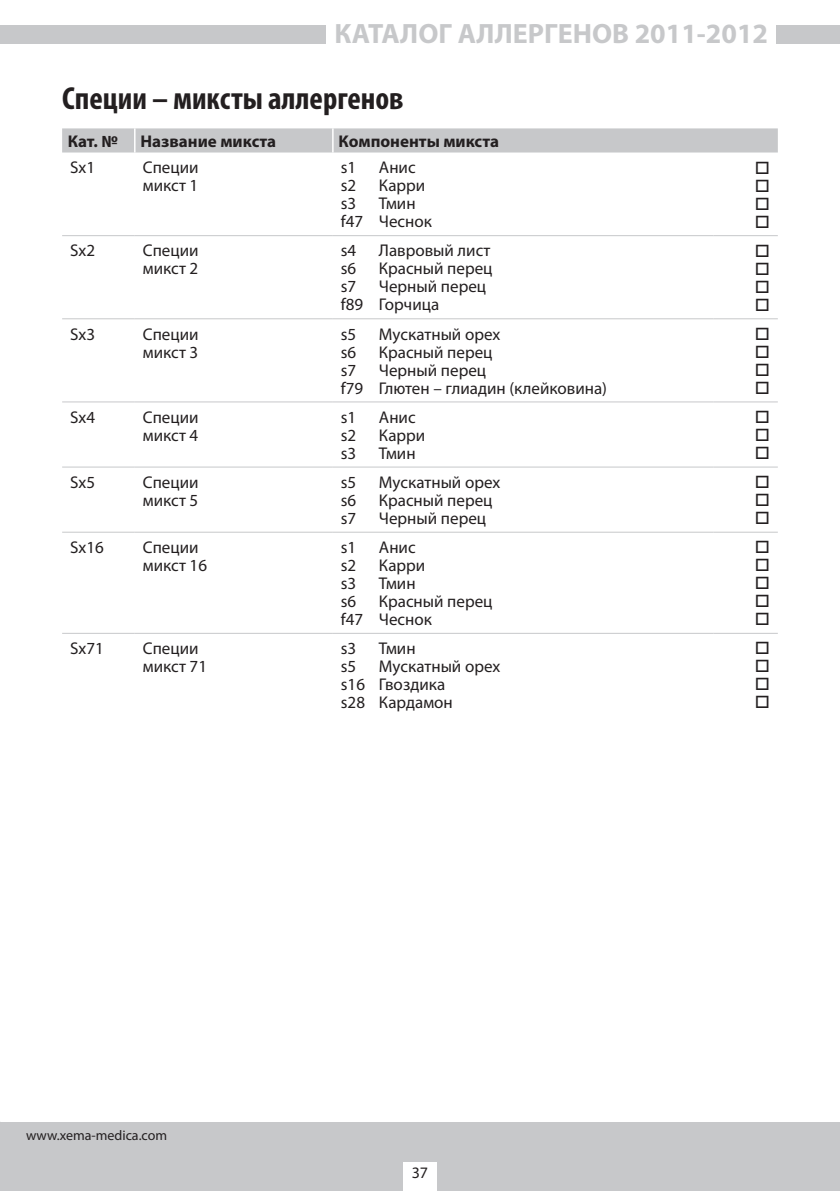
<style>
.page{position:relative;width:840px;height:1191px;background:#fff}
.page>*{position:absolute;margin:0;border:0;box-sizing:border-box;transform-origin:0 0}
.заголовок{font:700 condensed 32px "Myriad Pro";color:#231f20}
.t1{font:700 28px "Myriad Pro";color:#c7c8ca}
.текст_в_таблицах{font:17px/18px "Myriad Pro";color:#231f20}
.шапка_таблицы{font:700 17px "Myriad Pro";color:#231f20}
.t2{font:16px "Myriad Pro";color:#231f20}
.t3{font:14px "Myriad Pro";color:#231f20}
</style>
<div class="page">
<div style="left:0;top:1121px;width:839px;height:70px;background:#c7c8ca"></div>
<div style="left:0;top:25px;width:325px;height:18px;background:#c7c8ca"></div>
<div style="left:776px;top:25px;width:63px;height:18px;background:#c7c8ca"></div>
<div style="left:403px;top:1162px;width:34px;height:29px;background:#fff"></div>
<hr style="left:62px;top:235px;width:73px;height:1px;background:#c7c8ca">
<hr style="left:135px;top:235px;width:198px;height:1px;background:#c7c8ca">
<hr style="left:333px;top:235px;width:380px;height:1px;background:#c7c8ca">
<hr style="left:713px;top:235px;width:64px;height:1px;background:#c7c8ca">
<hr style="left:62px;top:318px;width:73px;height:1px;background:#c7c8ca">
<hr style="left:135px;top:318px;width:198px;height:1px;background:#c7c8ca">
<hr style="left:333px;top:318px;width:380px;height:1px;background:#c7c8ca">
<hr style="left:713px;top:318px;width:64px;height:1px;background:#c7c8ca">
<hr style="left:62px;top:401px;width:73px;height:1px;background:#c7c8ca">
<hr style="left:135px;top:401px;width:198px;height:1px;background:#c7c8ca">
<hr style="left:333px;top:401px;width:380px;height:1px;background:#c7c8ca">
<hr style="left:713px;top:401px;width:64px;height:1px;background:#c7c8ca">
<hr style="left:62px;top:466px;width:73px;height:1px;background:#c7c8ca">
<hr style="left:135px;top:466px;width:198px;height:1px;background:#c7c8ca">
<hr style="left:333px;top:466px;width:380px;height:1px;background:#c7c8ca">
<hr style="left:713px;top:466px;width:64px;height:1px;background:#c7c8ca">
<hr style="left:62px;top:532px;width:73px;height:1px;background:#c7c8ca">
<hr style="left:135px;top:532px;width:198px;height:1px;background:#c7c8ca">
<hr style="left:333px;top:532px;width:380px;height:1px;background:#c7c8ca">
<hr style="left:713px;top:532px;width:64px;height:1px;background:#c7c8ca">
<hr style="left:62px;top:633px;width:73px;height:1px;background:#c7c8ca">
<hr style="left:135px;top:633px;width:198px;height:1px;background:#c7c8ca">
<hr style="left:333px;top:633px;width:380px;height:1px;background:#c7c8ca">
<hr style="left:713px;top:633px;width:64px;height:1px;background:#c7c8ca">
<div style="left:62px;top:128px;width:715px;height:24px;background:#c7c8ca"></div>
<h2 class="t1" style="left:334px;top:16px;width:435px">КАТАЛОГ АЛЛЕРГЕНОВ 2011-2012</h2>
<p class="заголовок" style="left:62px;top:78px;width:343px">Специи – миксты аллергенов</p>
<p class="шапка_таблицы" style="left:68px;top:130px;width:52px">Кат. №</p>
<p class="шапка_таблицы" style="left:140px;top:130px;width:137px">Название микста</p>
<p class="шапка_таблицы" style="left:338px;top:130px;width:162px">Компоненты микста</p>
<p class="текст_в_таблицах" style="left:70px;top:158px;width:26px">Sx1</p>
<p class="текст_в_таблицах" style="left:143px;top:158px;width:57px">Специи</p>
<p class="текст_в_таблицах" style="left:143px;top:176px;width:57px">микст 1</p>
<p class="текст_в_таблицах" style="left:341px;top:158px;width:17px">s1</p>
<p class="текст_в_таблицах" style="left:378px;top:158px;width:38px">Анис</p>
<p class="текст_в_таблицах" style="left:341px;top:176px;width:17px">s2</p>
<p class="текст_в_таблицах" style="left:378px;top:176px;width:48px">Карри</p>
<p class="текст_в_таблицах" style="left:341px;top:194px;width:17px">s3</p>
<p class="текст_в_таблицах" style="left:378px;top:194px;width:38px">Тмин</p>
<p class="текст_в_таблицах" style="left:341px;top:212px;width:93px">f47 Чеснок</p>
<p class="текст_в_таблицах" style="left:70px;top:241px;width:26px">Sx2</p>
<p class="текст_в_таблицах" style="left:143px;top:241px;width:57px">Специи</p>
<p class="текст_в_таблицах" style="left:143px;top:259px;width:57px">микст 2</p>
<p class="текст_в_таблицах" style="left:341px;top:241px;width:17px">s4</p>
<p class="текст_в_таблицах" style="left:378px;top:241px;width:113px">Лавровый лист</p>
<p class="текст_в_таблицах" style="left:341px;top:259px;width:17px">s6</p>
<p class="текст_в_таблицах" style="left:378px;top:259px;width:115px">Красный перец</p>
<p class="текст_в_таблицах" style="left:341px;top:277px;width:17px">s7</p>
<p class="текст_в_таблицах" style="left:378px;top:277px;width:109px">Черный перец</p>
<p class="текст_в_таблицах" style="left:341px;top:295px;width:100px">f89 Горчица</p>
<p class="текст_в_таблицах" style="left:70px;top:324px;width:26px">Sx3</p>
<p class="текст_в_таблицах" style="left:143px;top:324px;width:57px">Специи</p>
<p class="текст_в_таблицах" style="left:143px;top:342px;width:57px">микст 3</p>
<p class="текст_в_таблицах" style="left:341px;top:324px;width:17px">s5</p>
<p class="текст_в_таблицах" style="left:378px;top:324px;width:123px">Мускатный орех</p>
<p class="текст_в_таблицах" style="left:341px;top:342px;width:17px">s6</p>
<p class="текст_в_таблицах" style="left:378px;top:342px;width:115px">Красный перец</p>
<p class="текст_в_таблицах" style="left:341px;top:360px;width:17px">s7</p>
<p class="текст_в_таблицах" style="left:378px;top:360px;width:109px">Черный перец</p>
<p class="текст_в_таблицах" style="left:341px;top:378px;width:267px">f79 Глютен – глиадин (клейковина)</p>
<p class="текст_в_таблицах" style="left:70px;top:408px;width:26px">Sx4</p>
<p class="текст_в_таблицах" style="left:143px;top:408px;width:57px">Специи</p>
<p class="текст_в_таблицах" style="left:143px;top:426px;width:57px">микст 4</p>
<p class="текст_в_таблицах" style="left:341px;top:408px;width:17px">s1</p>
<p class="текст_в_таблицах" style="left:378px;top:408px;width:38px">Анис</p>
<p class="текст_в_таблицах" style="left:341px;top:426px;width:17px">s2</p>
<p class="текст_в_таблицах" style="left:378px;top:426px;width:48px">Карри</p>
<p class="текст_в_таблицах" style="left:341px;top:444px;width:17px">s3</p>
<p class="текст_в_таблицах" style="left:378px;top:444px;width:38px">Тмин</p>
<p class="текст_в_таблицах" style="left:70px;top:473px;width:26px">Sx5</p>
<p class="текст_в_таблицах" style="left:143px;top:473px;width:57px">Специи</p>
<p class="текст_в_таблицах" style="left:143px;top:491px;width:57px">микст 5</p>
<p class="текст_в_таблицах" style="left:341px;top:473px;width:17px">s5</p>
<p class="текст_в_таблицах" style="left:378px;top:473px;width:123px">Мускатный орех</p>
<p class="текст_в_таблицах" style="left:341px;top:491px;width:17px">s6</p>
<p class="текст_в_таблицах" style="left:378px;top:491px;width:115px">Красный перец</p>
<p class="текст_в_таблицах" style="left:341px;top:509px;width:17px">s7</p>
<p class="текст_в_таблицах" style="left:378px;top:509px;width:109px">Черный перец</p>
<p class="текст_в_таблицах" style="left:70px;top:538px;width:35px">Sx16</p>
<p class="текст_в_таблицах" style="left:143px;top:538px;width:66px">Специи микст 16</p>
<p class="текст_в_таблицах" style="left:341px;top:538px;width:17px">s1</p>
<p class="текст_в_таблицах" style="left:378px;top:538px;width:38px">Анис</p>
<p class="текст_в_таблицах" style="left:341px;top:556px;width:17px">s2</p>
<p class="текст_в_таблицах" style="left:378px;top:556px;width:48px">Карри</p>
<p class="текст_в_таблицах" style="left:341px;top:574px;width:17px">s3</p>
<p class="текст_в_таблицах" style="left:378px;top:574px;width:38px">Тмин</p>
<p class="текст_в_таблицах" style="left:341px;top:592px;width:17px">s6</p>
<p class="текст_в_таблицах" style="left:378px;top:592px;width:115px">Красный перец</p>
<p class="текст_в_таблицах" style="left:341px;top:610px;width:93px">f47 Чеснок</p>
<p class="текст_в_таблицах" style="left:70px;top:639px;width:35px">Sx71</p>
<p class="текст_в_таблицах" style="left:143px;top:639px;width:57px">Специи</p>
<p class="текст_в_таблицах" style="left:143px;top:657px;width:66px">микст 71</p>
<p class="текст_в_таблицах" style="left:341px;top:639px;width:17px">s3</p>
<p class="текст_в_таблицах" style="left:378px;top:639px;width:38px">Тмин</p>
<p class="текст_в_таблицах" style="left:341px;top:657px;width:17px">s5</p>
<p class="текст_в_таблицах" style="left:378px;top:657px;width:123px">Мускатный орех</p>
<p class="текст_в_таблицах" style="left:341px;top:675px;width:106px">s16 Гвоздика</p>
<p class="текст_в_таблицах" style="left:341px;top:693px;width:113px">s28 Кардамон</p>
<p class="t3" style="left:26px;top:1126px;width:142px">www.xema-medica.com</p>
<p class="t2" style="left:411px;top:1163px;width:18px">37</p>
</div>
